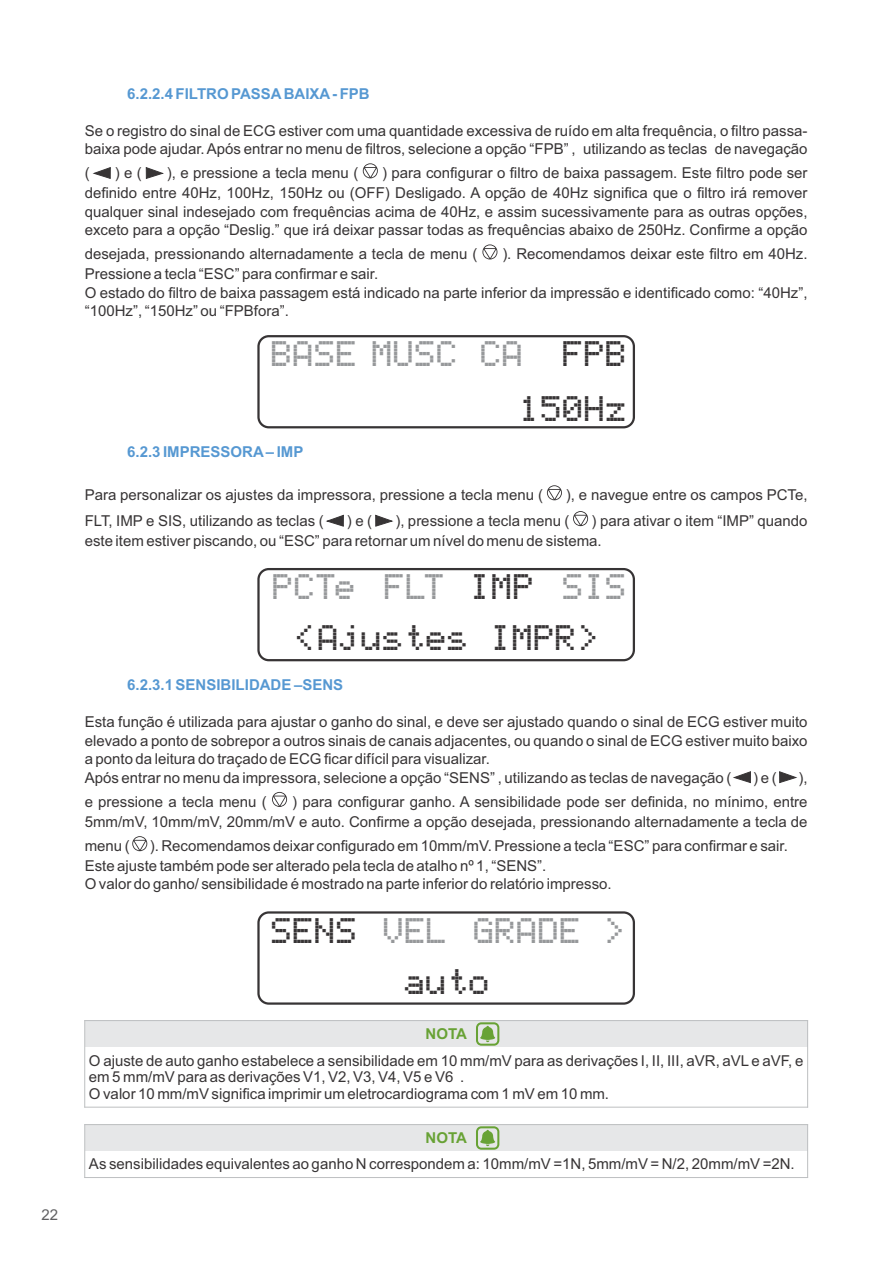
<style>
.page{position:relative;width:893px;height:1263px;background:#fff}
.page>*{position:absolute;margin:0;border:0;box-sizing:border-box;transform-origin:0 0}
.t1{font:36px/54.3px "LED Calculator";color:#96989a;text-align:right}
.t2{font:36px/51px "LED Calculator";color:#373435;text-align:center}
.t3{font:15px/18.5px "Arial";color:#373435}
.t4{font:700 15px "Arial";color:#5698d2}
.t5{font:700 15px "Arial";color:#68a235}
.t6{font:15px "Arial";color:#606062}
.s1{color:#373435}
.s2{color:#96989a}
</style>
<div class="page">
<svg style="left:93px;top:167px;width:18px;height:12px"></svg>
<svg style="left:146px;top:167px;width:17px;height:12px"></svg>
<svg style="left:363px;top:163px;width:15px;height:15px"></svg>
<svg style="left:482px;top:244px;width:15px;height:15px"></svg>
<div style="left:257px;top:335px;width:378px;height:93px;border:2px solid #373435;border-radius:10px"></div>
<svg style="left:547px;top:485px;width:15px;height:15px"></svg>
<svg style="left:326px;top:515px;width:18px;height:11px"></svg>
<svg style="left:375px;top:515px;width:18px;height:11px"></svg>
<svg style="left:573px;top:511px;width:15px;height:15px"></svg>
<div style="left:257px;top:568px;width:378px;height:93px;border:2px solid #373435;border-radius:10px"></div>
<svg style="left:733px;top:771px;width:18px;height:12px"></svg>
<svg style="left:779px;top:771px;width:18px;height:12px"></svg>
<svg style="left:272px;top:792px;width:15px;height:15px"></svg>
<svg style="left:132px;top:836px;width:15px;height:15px"></svg>
<div style="left:257px;top:911px;width:378px;height:94px;border:2px solid #373435;border-radius:10px"></div>
<div style="left:85px;top:1020px;width:723px;height:27px;background:#e6e7e8"></div>
<hr style="left:84px;top:1020px;width:1px;height:87px;background:#bdbfc1">
<hr style="left:807px;top:1020px;width:1px;height:87px;background:#bdbfc1">
<hr style="left:84px;top:1107px;width:724px;height:1px;background:#bdbfc1">
<hr style="left:84px;top:1020px;width:724px;height:1px;background:#bdbfc1">
<svg style="left:476px;top:1022px;width:23px;height:24px"></svg>
<div style="left:85px;top:1124px;width:723px;height:27px;background:#e6e7e8"></div>
<hr style="left:84px;top:1124px;width:1px;height:54px;background:#bdbfc1">
<hr style="left:807px;top:1124px;width:1px;height:54px;background:#bdbfc1">
<hr style="left:84px;top:1177px;width:724px;height:1px;background:#bdbfc1">
<hr style="left:84px;top:1124px;width:724px;height:1px;background:#bdbfc1">
<svg style="left:476px;top:1126px;width:23px;height:24px"></svg>
<p class="t6" style="left:42px;top:1209px;width:18px">22</p>
<p class="t4" style="left:127px;top:88px;width:244px">6.2.2.4 FILTRO PASSABAIXA- FPB</p>
<p class="t3" style="left:85px;top:122px;width:724px">Se o registro do sinal de ECG estiver com uma quantidade excessiva de ruído em alta frequência, o filtro passa&shy;baixa pode ajudar. Após entrar no menu de filtros, selecione a opção “FPB” , utilizando as teclas de navegação</p>
<p class="t3" style="left:85px;top:165px;width:6px">(</p>
<p class="t3" style="left:115px;top:165px;width:29px">) e (</p>
<p class="t3" style="left:167px;top:165px;width:193px">), e pressione a tecla menu (</p>
<p class="t3" style="left:85px;top:165px;width:724px;line-height:19.8px;text-align:right">) para configurar o filtro de baixa passagem. Este filtro pode ser<br>definido entre 40Hz, 100Hz, 150Hz ou (OFF) Desligado. A opção de 40Hz significa que o filtro irá remover</p>
<p class="t3" style="left:85px;top:204px;width:724px">qualquer sinal indesejado com frequências acima de 40Hz, e assim sucessivamente para as outras opções, exceto para a opção “Deslig.” que irá deixar passar todas as frequências abaixo de 250Hz. Confirme a opção</p>
<p class="t3" style="left:85px;top:246px;width:394px">desejada, pressionando alternadamente a tecla de menu (</p>
<p class="t3" style="left:502px;top:246px;width:307px">). Recomendamos deixar este filtro em 40Hz.</p>
<p class="t3" style="left:85px;top:266px;width:724px">Pressione a tecla “ESC” para confirmar e sair.<br>O estado do filtro de baixa passagem está indicado na parte inferior da impressão e identificado como: “40Hz”, “100Hz”, “150Hz” ou “FPBfora”.</p>
<h1 class="t1" style="left:270px;top:331px;width:357px">BASE MUSC CA <span class="s1">FPB<br>150Hz</span></h1>
<p class="t4" style="left:127px;top:446px;width:178px">6.2.3 IMPRESSORA– IMP</p>
<p class="t3" style="left:85px;top:487px;width:460px">Para personalizar os ajustes da impressora, pressione a tecla menu (</p>
<p class="t3" style="left:566px;top:487px;width:243px">), e navegue entre os campos PCTe,</p>
<p class="t3" style="left:85px;top:513px;width:240px">FLT, IMP e SIS, utilizando as teclas (</p>
<p class="t3" style="left:347px;top:513px;width:27px">) e (</p>
<p class="t3" style="left:395px;top:513px;width:176px">), pressione a tecla menu (</p>
<p class="t3" style="left:85px;top:512px;width:724px;line-height:19.8px;text-indent:507px">) para ativar o item “IMP” quando este item estiver piscando, ou “ESC” para retornar um nível do menu de sistema.</p>
<h1 class="t2" style="left:271px;top:565px;width:356px"><span class="s2">PCTe FLT</span> IMP <span class="s2">SIS </span>&lt;Ajustes IMPR&gt;</h1>
<p class="t4" style="left:127px;top:679px;width:217px">6.2.3.1 SENSIBILIDADE –SENS</p>
<p class="t3" style="left:85px;top:714px;width:724px">Esta função é utilizada para ajustar o ganho do sinal, e deve ser ajustado quando o sinal de ECG estiver muito elevado a ponto de sobrepor a outros sinais de canais adjacentes, ou quando o sinal de ECG estiver muito baixo a ponto da leitura do traçado de ECG ficar difícil para visualizar.<br>Após entrar no menu da impressora, selecione a opção “SENS” , utilizando as teclas de navegação (</p>
<p class="t3" style="left:753px;top:769px;width:25px">) e (</p>
<p class="t3" style="left:798px;top:769px;width:11px">),</p>
<p class="t3" style="left:85px;top:794px;width:184px">e pressione a tecla menu (</p>
<p class="t3" style="left:85px;top:793px;width:724px;line-height:19.8px;text-align:right">) para configurar ganho. A sensibilidade pode ser definida, no mínimo, entre<br>5mm/mV, 10mm/mV, 20mm/mV e auto. Confirme a opção desejada, pressionando alternadamente a tecla de</p>
<p class="t3" style="left:85px;top:838px;width:47px">menu (</p>
<p class="t3" style="left:85px;top:837px;width:705px;line-height:19.8px;text-indent:65px">). Recomendamos deixar configurado em 10mm/mV. Pressione a tecla “ESC” para confirmar e sair.<br>Este ajuste também pode ser alterado pela tecla de atalho nº 1, “SENS”.</p>
<p class="t3" style="left:85px;top:876px;width:528px">O valor do ganho/ sensibilidade é mostrado na parte inferior do relatório impresso.</p>
<h1 class="t1" style="left:270px;top:908px;width:355px;line-height:51px;text-align:center"><span class="s1">SENS</span> VEL GRADE &gt; <span class="s1">auto</span></h1>
<p class="t5" style="left:425px;top:1028px;width:43px">NOTA</p>
<p class="t3" style="left:89px;top:1053px;width:716px;line-height:16.8px">O ajuste de auto ganho estabelece a sensibilidade em 10 mm/mV para as derivações I, II, III, aVR, aVLe aVF, e em 5 mm/mV para as derivações V1, V2, V3, V4, V5 e V6 .<br>O valor 10 mm/mV significa imprimir um eletrocardiograma com 1 mV em 10 mm.</p>
<p class="t5" style="left:425px;top:1132px;width:43px">NOTA</p>
<p class="t3" style="left:89px;top:1156px;width:707px">As sensibilidades equivalentes ao ganho N correspondem a: 10mm/mV =1N, 5mm/mV = N/2, 20mm/mV =2N.</p>
</div>
